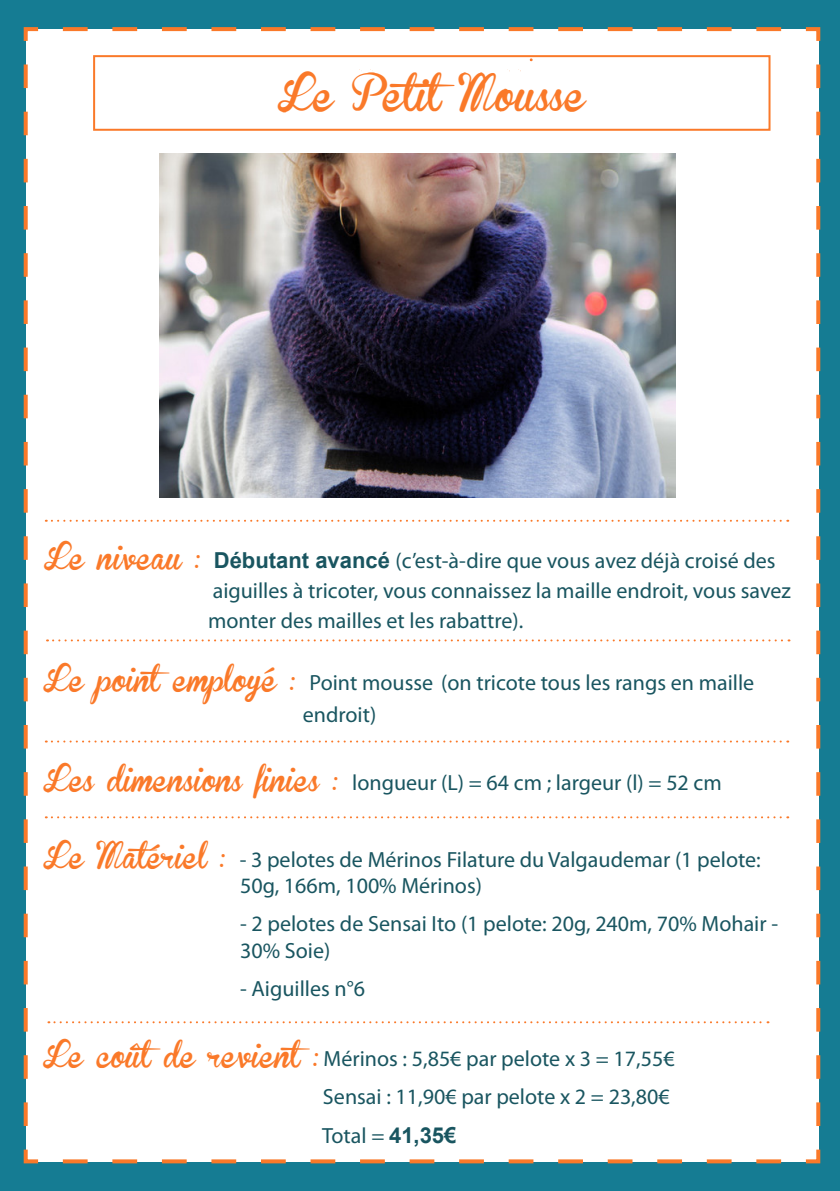
<style>
.page{position:relative;width:840px;height:1191px;background:#fff}
.page>*{position:absolute;margin:0;border:0;box-sizing:border-box;transform-origin:0 0}
.t1{font:36px "Brannboll Fet";color:#fa7929}
.t2{font:28px "Brannboll Fet";color:#fa7929}
.t3{font:22px/26.4px "Myriad Pro";color:#195560}
.s1{font-family:"Brannboll Fet";font-size:26px;color:#fa7929}
.s2{font-family:"Arial";font-weight:700}
</style>
<div class="page">
<div style="left:0;top:0;width:839px;height:1191px;background:#157c93"></div>
<div style="left:23px;top:27px;width:798px;height:1137px;background:#fff"></div>
<div style="left:93px;top:55px;width:677px;height:76px;border:2px solid #fa7929"></div>
<svg style="left:46px;top:816px;width:741px;height:2px"></svg>
<svg style="left:48px;top:1021px;width:720px;height:2px"></svg>
<svg style="left:46px;top:520px;width:741px;height:2px"></svg>
<svg style="left:47px;top:639px;width:742px;height:2px"></svg>
<svg style="left:46px;top:740px;width:741px;height:2px"></svg>
<img style="left:159px;top:153px;width:515px;height:344px">
<p class="t2" style="left:294px;top:55px;width:257px">Housse de coussin</p>
<p class="t1" style="left:278px;top:75px;width:309px">Le PetitMousse</p>
<p class="t3" style="left:208px;top:545px;width:584px;line-height:30px;text-indent:-164px"><span class="s1">Le niveau :</span> <span class="s2">Débutant avancé</span> (c’est-à-dire que vous avez déjà croisé des aiguilles à tricoter, vous connaissez la maille endroit, vous savez monter des mailles et les rabattre).</p>
<p class="t3" style="left:44px;top:669px;width:711px"><span class="s1">Le pointemployé :</span> Point mousse (on tricote tous les rangs en maille</p>
<p class="t3" style="left:303px;top:701px;width:75px">endroit)</p>
<p class="t3" style="left:44px;top:769px;width:679px"><span class="s1">Les dimensions finies :</span> longueur (L) = 64 cm ; largeur (l) = 52 cm</p>
<p class="t3" style="left:240px;top:845px;width:522px;text-indent:-196px"><span class="s1">Le Matériel :</span> - 3 pelotes de Mérinos Filature du Valgaudemar (1 pelote:<br>50g, 166m, 100% Mérinos)</p>
<p class="t3" style="left:240px;top:910px;width:539px">- 2 pelotes de Sensai Ito (1 pelote: 20g, 240m, 70% Mohair -<br>30% Soie)</p>
<p class="t3" style="left:240px;top:975px;width:126px">- Aiguilles n°6</p>
<p class="t3" style="left:43px;top:1045px;width:632px"><span class="s1">Le coûtde revient:</span> Mérinos : 5,85€ par pelote x 3 = 17,55€</p>
<p class="t3" style="left:323px;top:1083px;width:348px">Sensai : 11,90€ par pelote x 2 = 23,80€</p>
<p class="t3" style="left:322px;top:1122px;width:136px">Total = <span class="s2">41,35€</span></p>
</div>
